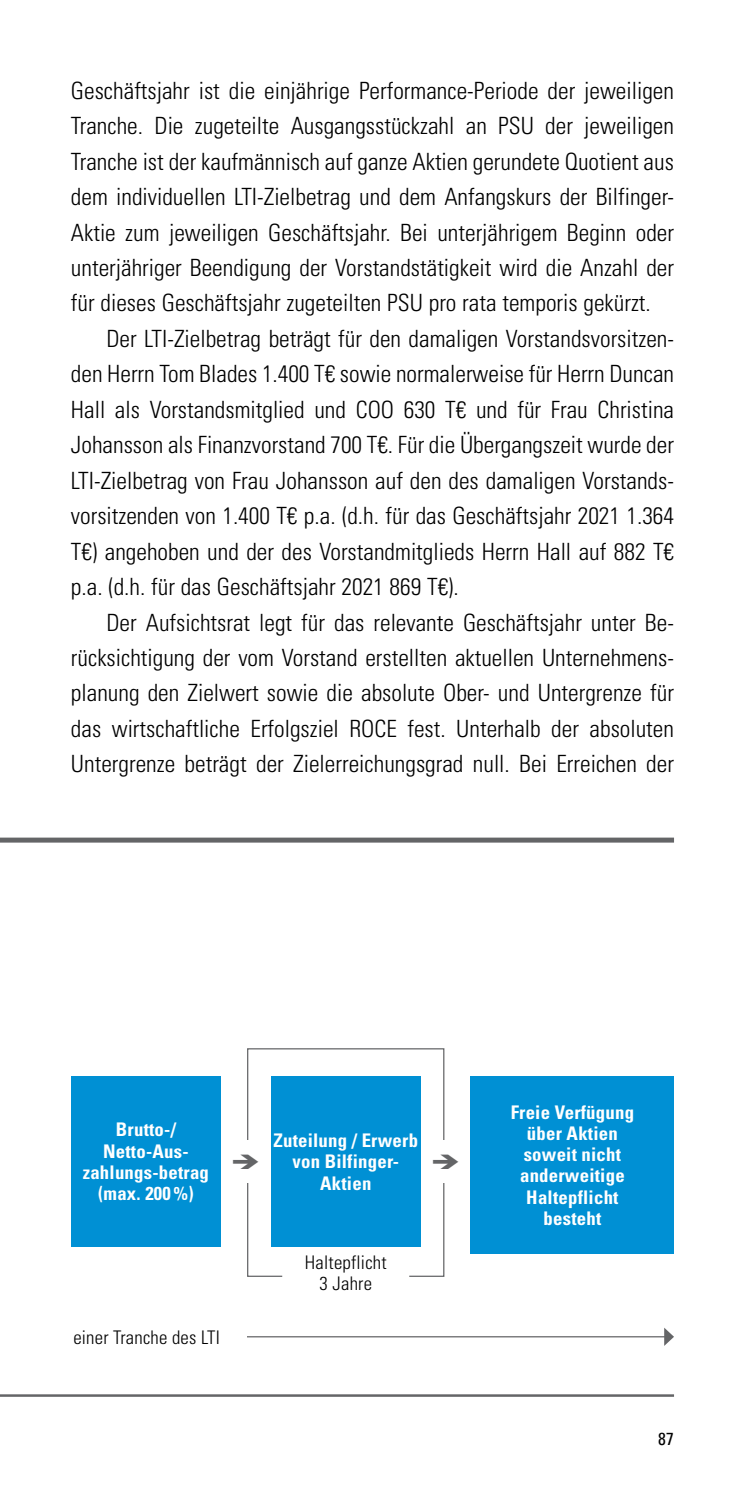
<style>
.page{position:relative;width:745px;height:1489px;background:#fff}
.page>*{position:absolute;margin:0;border:0;box-sizing:border-box;transform-origin:0 0}
.t1{font:300 condensed 23.75px "Univers LT Std";color:#000}
.t2{font:700 condensed 18.75px/21.2px "Univers LT Std";letter-spacing:.01em;color:#fff;text-align:center}
.t3{font:300 condensed 18.75px/21.2px "Univers LT Std";letter-spacing:.01em;color:#000;text-align:center}
.t4{font:condensed 17.5px "Univers LT Std";color:#000}
</style>
<div class="page">
<hr style="left:0;top:1335px;width:665px;height:2px;background:#646567">
<svg style="left:663px;top:1328px;width:10px;height:17px"></svg>
<div style="left:0;top:837px;width:673px;height:5px;background:#646567"></div>
<hr style="left:0;top:1394px;width:673px;height:2px;background:#646567">
<div style="left:0;top:1313px;width:246px;height:46px;background:#fff"></div>
<svg style="left:247px;top:1048px;width:198px;height:229px"></svg>
<div style="left:221px;top:1140px;width:249px;height:42px;background:#fff"></div>
<div style="left:270px;top:1076px;width:150px;height:170px;background:#0090d4"></div>
<div style="left:470px;top:1076px;width:203px;height:177px;background:#0090d4"></div>
<div style="left:71px;top:1076px;width:150px;height:170px;background:#0090d4"></div>
<p class="t1" style="left:71px;top:76px;width:604px">Geschäftsjahr ist die einjährige Performance-Periode der jeweiligen</p>
<p class="t1" style="left:71px;top:111px;width:604px">Tranche. Die zugeteilte Ausgangsstückzahl an PSU der jeweiligen</p>
<p class="t1" style="left:71px;top:147px;width:604px">Tranche ist der kaufmännisch auf ganze Aktien gerundete Quotient aus</p>
<p class="t1" style="left:71px;top:182px;width:604px">dem individuellen LTI-Zielbetrag und dem Anfangskurs der Bilfinger-</p>
<p class="t1" style="left:71px;top:218px;width:604px">Aktie zum jeweiligen Geschäftsjahr. Bei unterjährigem Beginn oder</p>
<p class="t1" style="left:71px;top:253px;width:604px">unterjähriger Beendigung der Vorstandstätigkeit wird die Anzahl der</p>
<p class="t1" style="left:71px;top:289px;width:581px">für dieses Geschäftsjahr zugeteilten PSU pro rata temporis gekürzt.</p>
<p class="t1" style="left:106px;top:324px;width:568px">Der LTI-Zielbetrag beträgt für den damaligen Vorstandsvorsitzen-</p>
<p class="t1" style="left:71px;top:360px;width:604px">den Herrn Tom Blades 1.400 T€ sowie normalerweise für Herrn Duncan</p>
<p class="t1" style="left:71px;top:395px;width:604px">Hall als Vorstandsmitglied und COO 630 T€ und für Frau Christina</p>
<p class="t1" style="left:71px;top:430px;width:604px">Johansson als Finanzvorstand 700 T€. Für die Übergangszeit wurde der</p>
<p class="t1" style="left:71px;top:466px;width:604px">LTI-Zielbetrag von Frau Johansson auf den des damaligen Vorstands-</p>
<p class="t1" style="left:71px;top:501px;width:604px">vorsitzenden von 1.400 T€ p.a. (d.h. für das Geschäftsjahr 2021 1.364</p>
<p class="t1" style="left:71px;top:537px;width:604px">T€) angehoben und der des Vorstandmitglieds Herrn Hall auf 882 T€</p>
<p class="t1" style="left:71px;top:572px;width:389px">p.a. (d.h. für das Geschäftsjahr 2021 869 T€).</p>
<p class="t1" style="left:106px;top:608px;width:568px">Der Aufsichtsrat legt für das relevante Geschäftsjahr unter Be-</p>
<p class="t1" style="left:71px;top:643px;width:604px">rücksichtigung der vom Vorstand erstellten aktuellen Unternehmens-</p>
<p class="t1" style="left:71px;top:678px;width:604px">planung den Zielwert sowie die absolute Ober- und Untergrenze für</p>
<p class="t1" style="left:71px;top:714px;width:604px">das wirtschaftliche Erfolgsziel ROCE fest. Unterhalb der absoluten</p>
<p class="t1" style="left:71px;top:749px;width:604px">Untergrenze beträgt der Zielerreichungsgrad null. Bei Erreichen der</p>
<p class="t2" style="left:83px;top:1118px;width:128px">Brutto-/<br>Netto-Aus&shy;zahlungs-betrag (max. 200%)</p>
<p class="t2" style="left:273px;top:1129px;width:146px">Zuteilung / Erwerb von Bilfinger-<br>Aktien</p>
<p class="t3" style="left:73px;top:1326px;width:148px">einer Tranche des LTI</p>
<p class="t3" style="left:305px;top:1251px;width:83px">Haltepflicht<br>3 Jahre</p>
<p class="t2" style="left:510px;top:1101px;width:125px">Freie Verfügung über Aktien soweit nicht anderweitige<br>Haltepflicht besteht</p>
<p class="t4" style="left:657px;top:1427px;width:17px">87</p>
</div>
